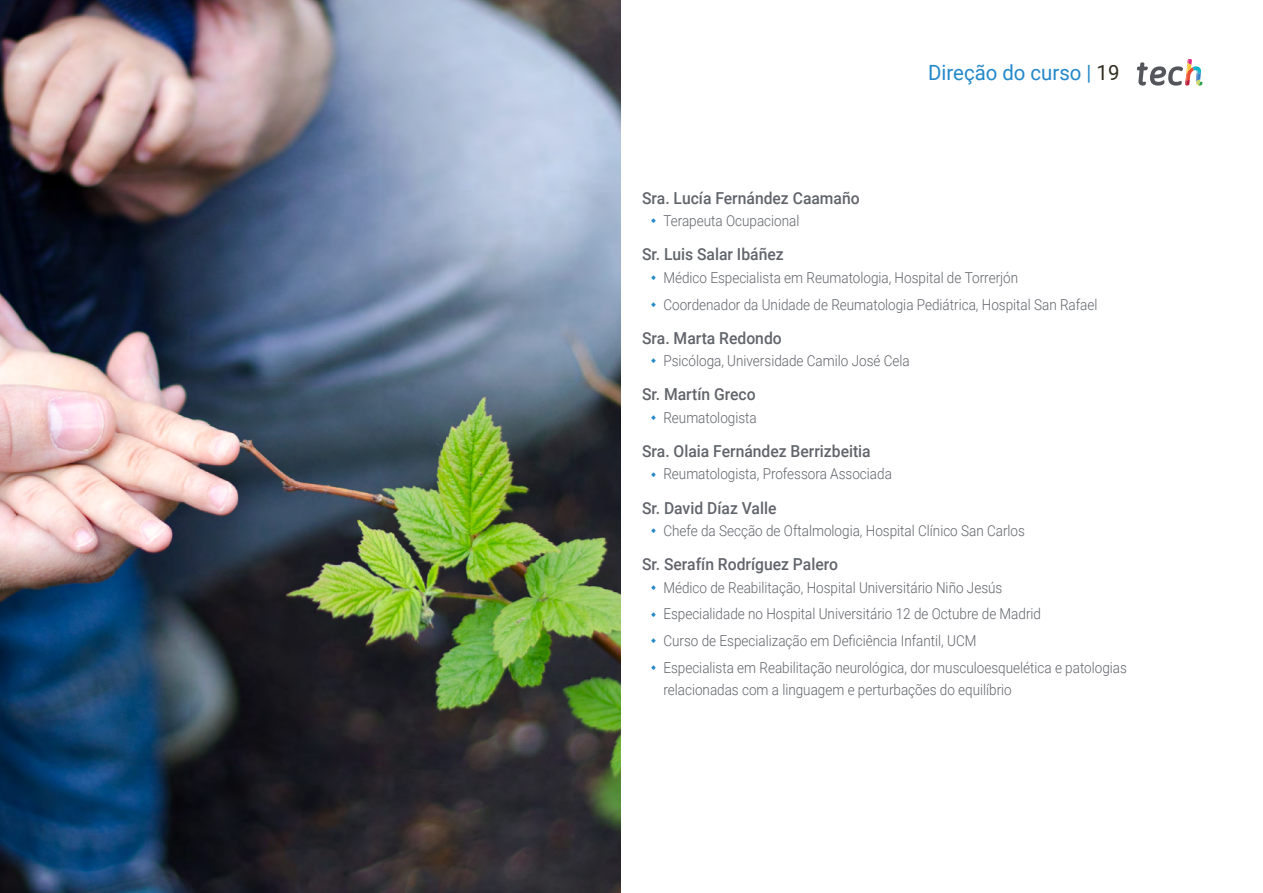
<style>
.page{position:relative;width:1263px;height:893px;background:#fff}
.page>*{position:absolute;margin:0;border:0;box-sizing:border-box;transform-origin:0 0}
.t1{font:21px "Roboto";color:#2488c9}
.t2{font:500 16.5px "Roboto";color:#61646a;scale:.95 1}
.t3{font:300 15px/26.7px "Roboto";color:#61646a;scale:.9 1}
.s1{color:#312e20}
</style>
<div class="page">
<svg style="left:1137px;top:59px;width:65px;height:27px"></svg>
<img style="left:0;top:0;width:621px;height:893px">
<h1 class="t1" style="left:928px;top:57px;width:193px">Direção do curso | <span class="s1">19</span></h1>
<p class="t2" style="left:642px;top:186px;width:231px">Sra. Lucía Fernández Caamaño</p>
<p class="t3" style="left:663px;top:207px;width:153px">Terapeuta Ocupacional</p>
<p class="t2" style="left:642px;top:243px;width:151px">Sr. Luis Salar Ibáñez</p>
<p class="t3" style="left:663px;top:263px;width:484px">Médico Especialista em Reumatologia, Hospital de Torrerjón<br>Coordenador da Unidade de Reumatologia Pediátrica, Hospital San Rafael</p>
<p class="t2" style="left:642px;top:326px;width:148px">Sra. Marta Redondo</p>
<p class="t3" style="left:663px;top:347px;width:275px">Psicóloga, Universidade Camilo José Cela</p>
<p class="t2" style="left:642px;top:383px;width:121px">Sr. Martín Greco</p>
<p class="t3" style="left:663px;top:404px;width:105px">Reumatologista</p>
<p class="t2" style="left:642px;top:440px;width:242px">Sra. Olaia Fernández Berrizbeitia</p>
<p class="t3" style="left:663px;top:460px;width:255px">Reumatologista, Professora Associada</p>
<p class="t2" style="left:642px;top:496px;width:143px">Sr. David Díaz Valle</p>
<p class="t3" style="left:663px;top:517px;width:403px">Chefe da Secção de Oftalmologia, Hospital Clínico San Carlos</p>
<p class="t2" style="left:642px;top:553px;width:208px">Sr. Serafín Rodríguez Palero</p>
<p class="t3" style="left:663px;top:573px;width:517px">Médico de Reabilitação, Hospital Universitário Niño Jesús<br>Especialidade no Hospital Universitário 12 de Octubre de Madrid<br>Curso de Especialização em Deficiência Infantil, UCM<br>Especialista em Reabilitação neurológica, dor musculoesquelética e patologias</p>
<p class="t3" style="left:663px;top:676px;width:389px">relacionadas com a linguagem e perturbações do equilíbrio</p>
</div>
